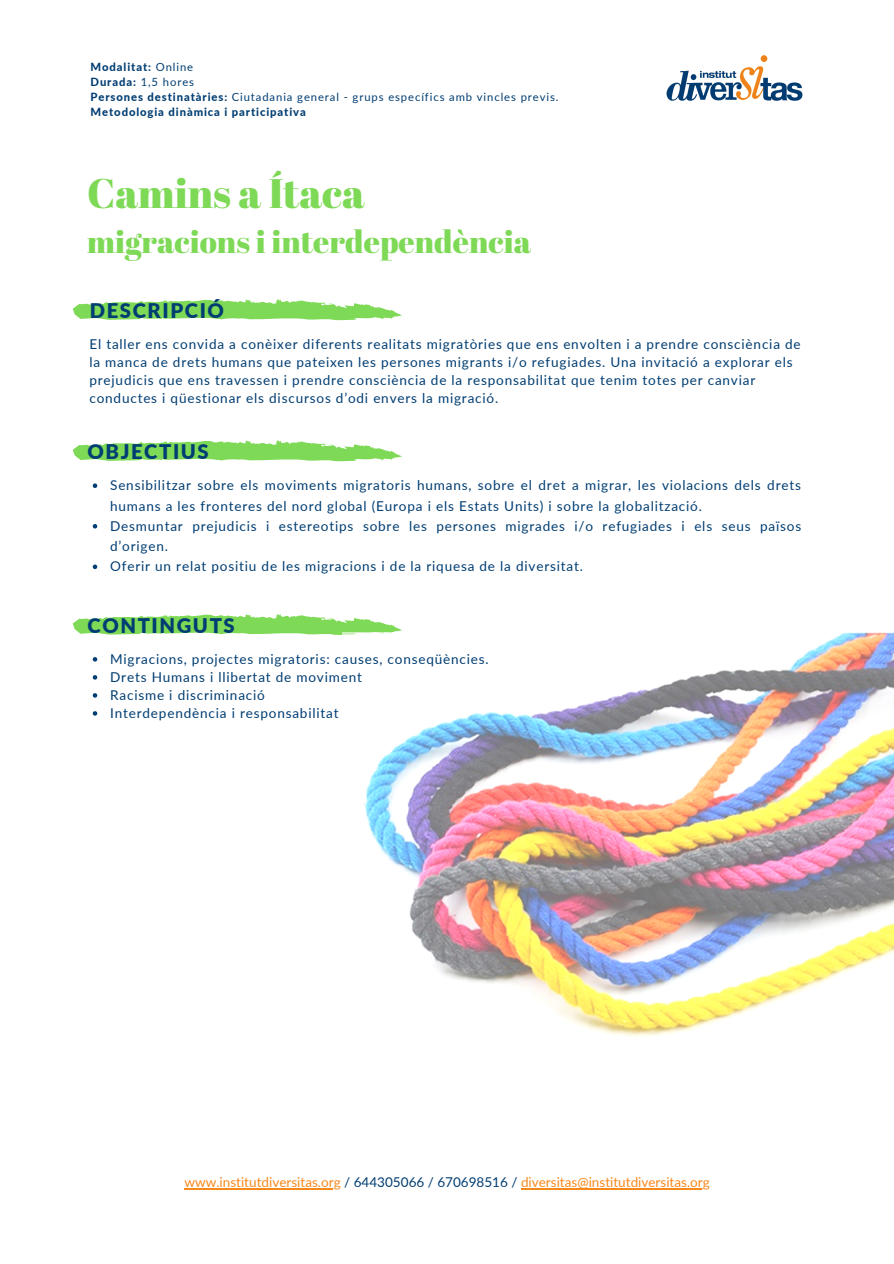
<style>
.page{position:relative;width:894px;height:1264px;background:#fff}
.page>*{position:absolute;margin:0;border:0;box-sizing:border-box;transform-origin:0 0}
.t1{font:41.25px "Abril Fatface";color:#7ed957}
.t2{font:31.5px "Abril Fatface";color:#7ed957}
.t3{font:900 20.25px "Lato";letter-spacing:.08em;color:#003d72}
.t4{font:13.5px/18px "Lato";letter-spacing:.06em;color:#003d72}
.t5{font:13.5px "Lato";color:#f9881b}
.t6{font:11.25px "Lato";letter-spacing:.08em;color:#003d72}
.t7{font:800 11.25px "Lato";letter-spacing:.08em;color:#003d72}
.s1{font-weight:400}
.s2{font-weight:800}
.s3{color:#003d72}
</style>
<div class="page">
<img style="left:666px;top:55px;width:137px;height:46px">
<svg style="left:73px;top:299px;width:329px;height:22px"></svg>
<svg style="left:73px;top:440px;width:329px;height:22px"></svg>
<svg style="left:93px;top:483px;width:4px;height:5px"></svg>
<svg style="left:93px;top:524px;width:4px;height:4px"></svg>
<svg style="left:93px;top:564px;width:4px;height:5px"></svg>
<svg style="left:73px;top:614px;width:329px;height:21px"></svg>
<img style="left:342px;top:632px;width:551px;height:404px">
<svg style="left:93px;top:657px;width:4px;height:4px"></svg>
<svg style="left:93px;top:675px;width:4px;height:4px"></svg>
<svg style="left:93px;top:693px;width:4px;height:4px"></svg>
<svg style="left:93px;top:711px;width:4px;height:4px"></svg>
<hr style="left:184px;top:1188px;width:156px;height:1px;background:#f9881b">
<hr style="left:521px;top:1188px;width:188px;height:1px;background:#f9881b">
<p class="t7" style="left:90px;top:60px;width:104px">Modalitat: <span class="s1">Online</span></p>
<p class="t6" style="left:90px;top:75px;width:105px"><span class="s2">Durada:</span> 1,5 hores</p>
<p class="t6" style="left:90px;top:90px;width:469px"><span class="s2">Persones destinatàries:</span> Ciutadania general - grups específics amb vincles previs.</p>
<p class="t7" style="left:90px;top:105px;width:217px">Metodologia dinàmica i participativa</p>
<p class="t1" style="left:87px;top:165px;width:279px">Camins a Ítaca</p>
<p class="t2" style="left:87px;top:220px;width:445px">migracions i interdependència</p>
<p class="t3" style="left:90px;top:298px;width:136px">DESCRIPCIÓ</p>
<p class="t4" style="left:89px;top:335px;width:712px">El taller ens convida a conèixer diferents realitats migratòries que ens envolten i a prendre consciència de la manca de drets humans que pateixen les persones migrants i/o refugiades. Una invitació a explorar els prejudicis que ens travessen i prendre consciència de la responsabilitat que tenim totes per canviar conductes i qüestionar els discursos d’odi envers la migració.</p>
<p class="t3" style="left:87px;top:439px;width:123px">OBJECTIUS</p>
<p class="t4" style="left:110px;top:475px;width:692px;line-height:20.2px">Sensibilitzar sobre els moviments migratoris humans, sobre el dret a migrar, les violacions dels drets humans a les fronteres del nord global (Europa i els Estats Units) i sobre la globalització.</p>
<p class="t4" style="left:110px;top:515px;width:692px;line-height:20.2px">Desmuntar prejudicis i estereotips sobre les persones migrades i/o refugiades i els seus països d’origen.</p>
<p class="t4" style="left:110px;top:557px;width:474px">Oferir un relat positiu de les migracions i de la riquesa de la diversitat.</p>
<p class="t3" style="left:87px;top:613px;width:149px">CONTINGUTS</p>
<p class="t4" style="left:110px;top:649px;width:380px">Migracions, projectes migratoris: causes, conseqüències.</p>
<p class="t4" style="left:110px;top:667px;width:253px">Drets Humans i llibertat de moviment</p>
<p class="t4" style="left:110px;top:685px;width:156px">Racisme i discriminació</p>
<p class="t4" style="left:110px;top:703px;width:230px">Interdependència i responsabilitat</p>
<p class="t5" style="left:184px;top:1173px;width:526px">www.institutdiversitas.org <span class="s3">/ 644305066 / 670698516 /</span> diversitas@institutdiversitas.org</p>
</div>
